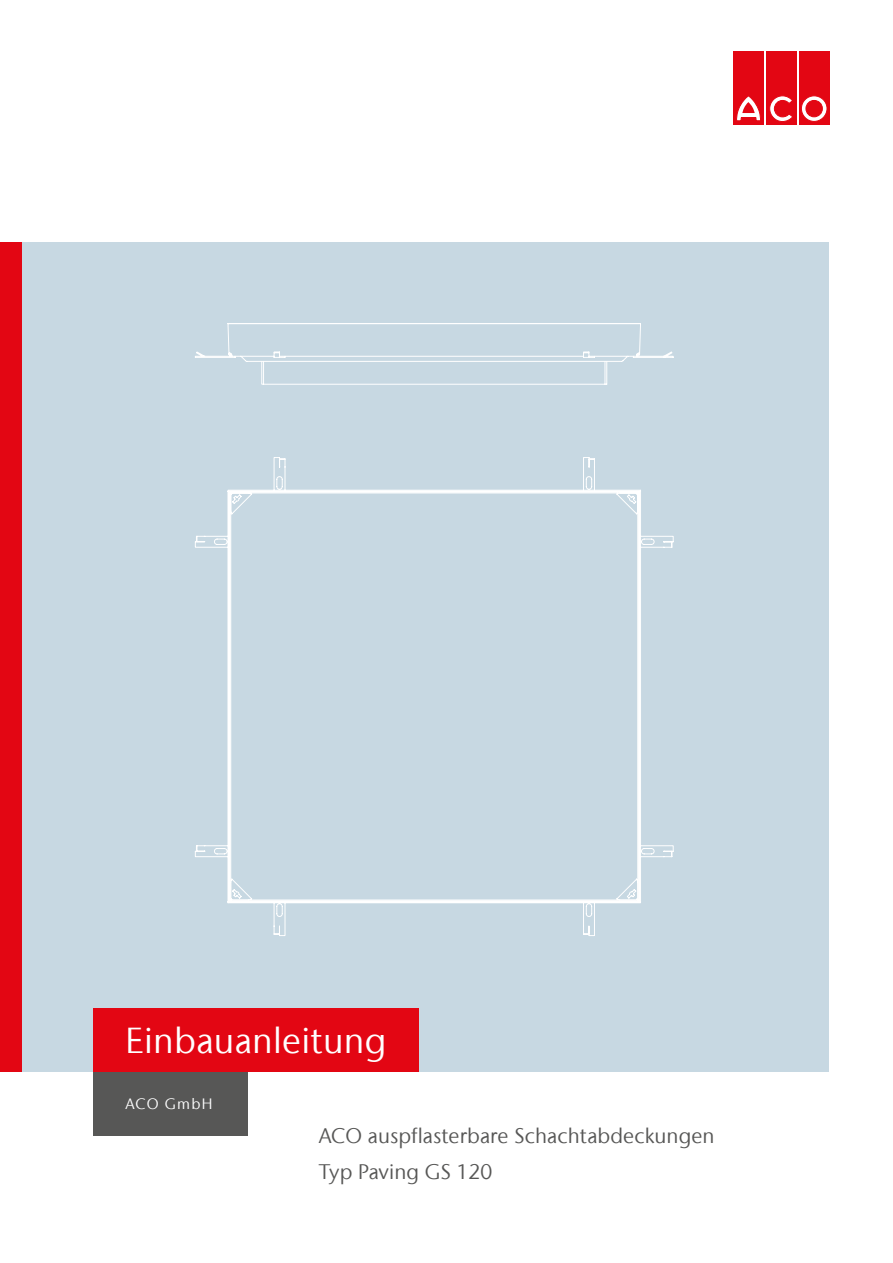
<style>
.page{position:relative;width:893px;height:1263px;background:#fff}
.page>*{position:absolute;margin:0;border:0;box-sizing:border-box;transform-origin:0 0}
.t1{font:36px "Stone Sans IIITC Com";letter-spacing:.01em;color:#fff}
.t2{font:21px/35.7px "Stone Sans IIITC Com";letter-spacing:.005em;color:#575756}
.t3{font:15px "Stone Sans IIITC Com";letter-spacing:.08em;color:#fff}
</style>
<div class="page">
<div style="left:21px;top:242px;width:808px;height:829px;background:#c7d8e2"></div>
<div style="left:0;top:242px;width:21px;height:829px;background:#e30613"></div>
<div style="left:733px;top:51px;width:31px;height:73px;background:#e30613"></div>
<svg style="left:736px;top:96px;width:25px;height:25px"></svg>
<div style="left:766px;top:51px;width:30px;height:73px;background:#e30613"></div>
<svg style="left:769px;top:96px;width:23px;height:26px"></svg>
<div style="left:799px;top:51px;width:30px;height:73px;background:#e30613"></div>
<svg style="left:801px;top:96px;width:26px;height:25px"></svg>
<div style="left:801px;top:96px;width:26px;height:25px;border:1px solid #e30613;border-radius:50%"></div>
<div style="left:806px;top:100px;width:16px;height:17px;background:#e30613;border-radius:50%"></div>
<div style="left:806px;top:100px;width:16px;height:17px;border:1px solid #e30613;border-radius:50%"></div>
<div style="left:94px;top:1008px;width:325px;height:63px;background:#e30613"></div>
<div style="left:94px;top:1071px;width:154px;height:64px;background:#575756"></div>
<svg style="left:227px;top:535px;width:447px;height:401px"></svg>
<svg style="left:195px;top:323px;width:446px;height:578px"></svg>
<svg style="left:261px;top:351px;width:413px;height:34px"></svg>
<h1 class="t1" style="left:125px;top:1018px;width:262px">Einbauanleitung</h1>
<p class="t3" style="left:125px;top:1094px;width:88px">ACO GmbH</p>
<p class="t2" style="left:319px;top:1118px;width:397px">ACO auspflasterbare Schachtabdeckungen<br>Typ Paving GS 120</p>
</div>
